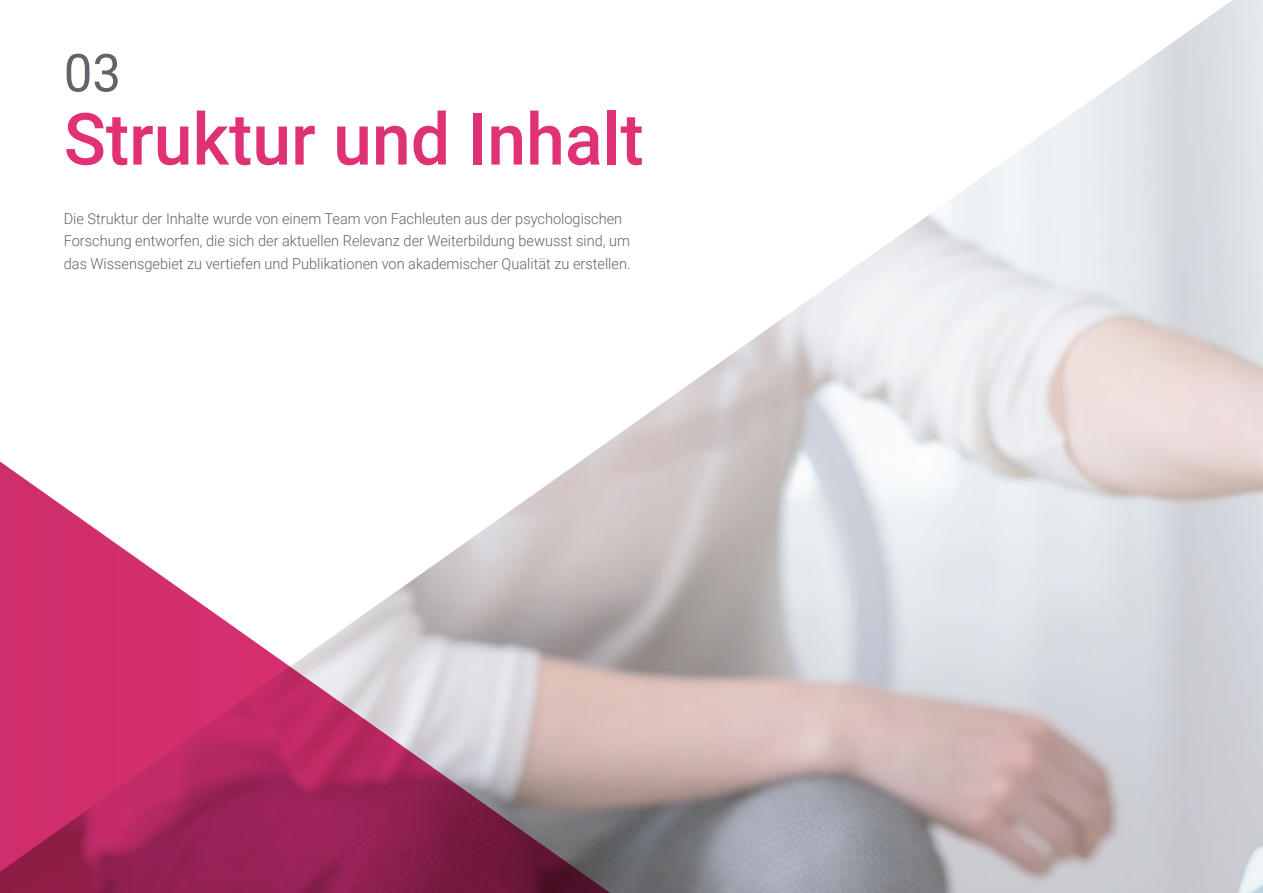
<style>
.page{position:relative;width:1263px;height:893px;background:#fff}
.page>*{position:absolute;margin:0;border:0;box-sizing:border-box;transform-origin:0 0}
.t1{font:500 72px "Roboto";color:#df3174}
.t2{font:52.5px "Roboto";color:#61646a}
.t3{font:300 15px/22.5px "Roboto";color:#61646a}
</style>
<div class="page">
<img style="left:602px;top:0;width:661px;height:893px">
<svg style="left:0;top:446px;width:640px;height:447px"></svg>
<h2 class="t2" style="left:64px;top:36px;width:59px">03</h2>
<h1 class="t1" style="left:64px;top:89px;width:581px">Struktur und Inhalt</h1>
<p class="t3" style="left:64px;top:207px;width:568px">Die Struktur der Inhalte wurde von einem Team von Fachleuten aus der psychologischen<br>Forschung entworfen, die sich der aktuellen Relevanz der Weiterbildung bewusst sind, um das Wissensgebiet zu vertiefen und Publikationen von akademischer Qualität zu erstellen.</p>
</div>
